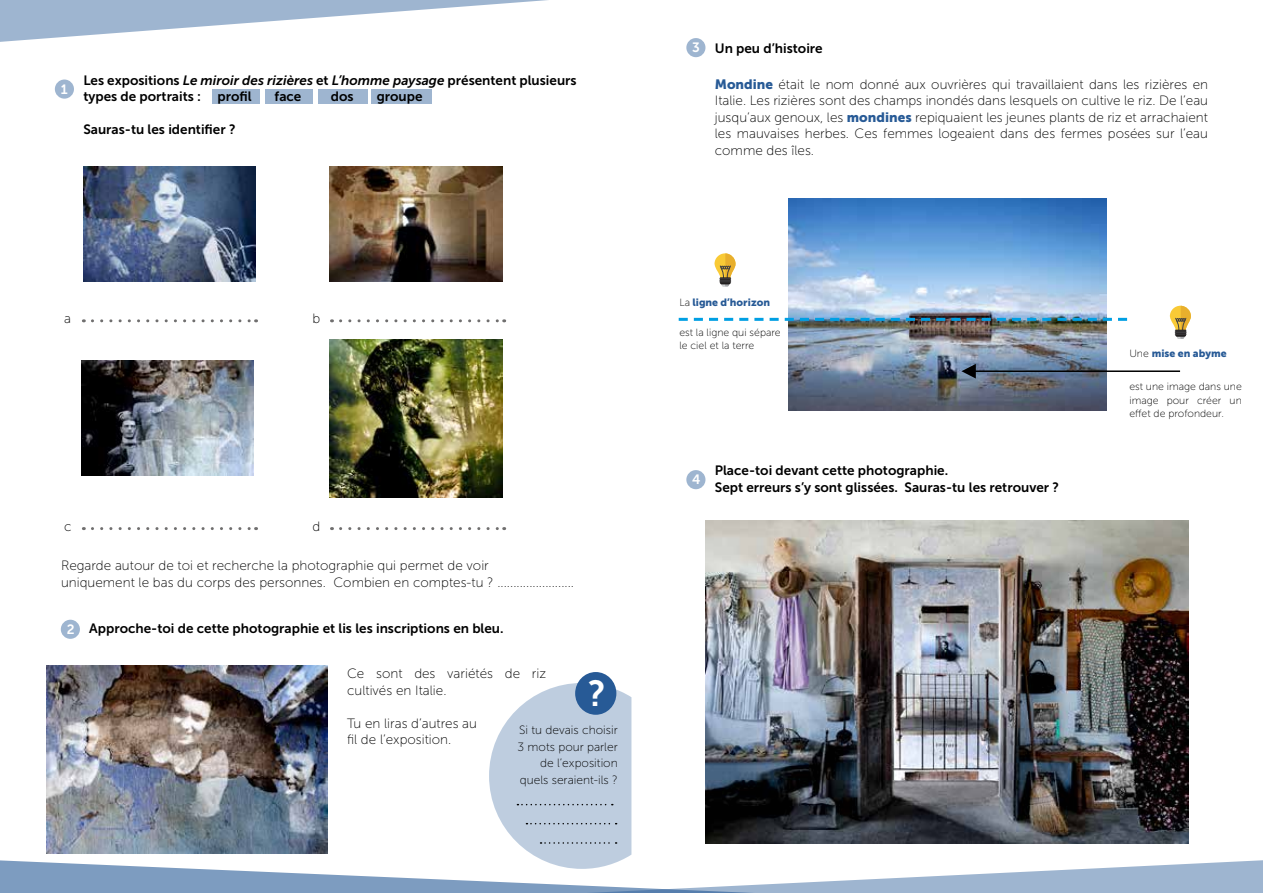
<style>
.page{position:relative;width:1263px;height:893px;background:#fff}
.page>*{position:absolute;margin:0;border:0;box-sizing:border-box;transform-origin:0 0}
.t1{font:36.15px "Museo Sans 700";color:#fff}
.t2{font:13.5px/16.5px "Museo Sans 100";color:#000}
.t3{font:13.5px/16.5px "Museo Sans 700";color:#000}
.t4{font:13.5px "Museo Sans 700";color:#fff}
.t5{font:12px/16.5px "Museo Sans 100";color:#000;text-align:right}
.t6{font:10.5px/13.5px "Museo Sans 100";color:#000}
.t7{font:10.5px "Museo Sans 900";color:#275a96}
.s1{font-style:italic}
.s2{font-family:"Museo Sans 900";color:#275a96}
.s3{font-family:"Museo Sans 100";color:#000}
</style>
<div class="page">
<div style="left:212px;top:90px;width:47px;height:14px;background:#9eb5d0"></div>
<div style="left:265px;top:90px;width:48px;height:14px;background:#9eb5d0"></div>
<div style="left:318px;top:90px;width:49px;height:14px;background:#9eb5d0"></div>
<div style="left:371px;top:90px;width:61px;height:14px;background:#9eb5d0"></div>
<svg style="left:0;top:0;width:704px;height:42px"></svg>
<div style="left:55px;top:80px;width:19px;height:19px;background:#9eb5d0;border-radius:50%"></div>
<div style="left:686px;top:38px;width:19px;height:19px;background:#9eb5d0;border-radius:50%"></div>
<div style="left:686px;top:470px;width:19px;height:19px;background:#9eb5d0;border-radius:50%"></div>
<div style="left:61px;top:620px;width:19px;height:19px;background:#9eb5d0;border-radius:50%"></div>
<img style="left:83px;top:167px;width:173px;height:114px">
<img style="left:81px;top:361px;width:173px;height:115px">
<img style="left:47px;top:666px;width:280px;height:17px">
<img style="left:705px;top:521px;width:483px;height:162px">
<img style="left:330px;top:167px;width:172px;height:114px">
<img style="left:330px;top:340px;width:172px;height:158px">
<img style="left:788px;top:198px;width:318px;height:212px">
<svg style="left:92px;top:319px;width:165px;height:3px"></svg>
<svg style="left:92px;top:527px;width:165px;height:3px"></svg>
<svg style="left:341px;top:319px;width:164px;height:3px"></svg>
<svg style="left:341px;top:527px;width:164px;height:3px"></svg>
<svg style="left:679px;top:318px;width:448px;height:3px"></svg>
<hr style="left:968px;top:370px;width:212px;height:2px;background:#000">
<svg style="left:961px;top:364px;width:15px;height:15px"></svg>
<svg style="left:1170px;top:306px;width:21px;height:33px"></svg>
<svg style="left:714px;top:253px;width:21px;height:33px"></svg>
<div style="left:575px;top:672px;width:41px;height:43px;background:#275a96;border-radius:50%"></div>
<img style="left:0;top:683px;width:1263px;height:210px">
<p class="t4" style="left:61px;top:82px;width:8px">1</p>
<p class="t3" style="left:83px;top:72px;width:495px">Les expositions <span class="s1">Le miroir des rizières</span> et <span class="s1">L’homme paysage</span> présentent plusieurs types de portraits : profil</p>
<p class="t3" style="left:275px;top:88px;width:28px">face</p>
<p class="t3" style="left:331px;top:88px;width:24px">dos</p>
<p class="t3" style="left:377px;top:88px;width:47px">groupe</p>
<p class="t3" style="left:83px;top:121px;width:154px">Sauras-tu les identifier ?</p>
<p class="t2" style="left:64px;top:310px;width:8px">a</p>
<p class="t2" style="left:313px;top:310px;width:9px">b</p>
<p class="t2" style="left:64px;top:518px;width:9px">c</p>
<p class="t2" style="left:313px;top:518px;width:9px">d</p>
<p class="t2" style="left:61px;top:557px;width:515px">Regarde autour de toi et recherche la photographie qui permet de voir<br>uniquement le bas du corps des personnes. Combien en comptes-tu ? ........................</p>
<p class="t4" style="left:67px;top:622px;width:9px">2</p>
<p class="t3" style="left:89px;top:620px;width:416px">Approche-toi de cette photographie et lis les inscriptions en bleu.</p>
<p class="t2" style="left:347px;top:666px;width:201px">Ce sont des variétés de riz cultivés en Italie.</p>
<p class="t2" style="left:347px;top:715px;width:131px">Tu en liras d’autres au fil de l’exposition.</p>
<h1 class="t1" style="left:588px;top:673px;width:19px">?</h1>
<p class="t5" style="left:518px;top:722px;width:102px">Si tu devais choisir<br>3 mots pour parler de l’exposition quels seraient-ils ?</p>
<p class="t4" style="left:692px;top:40px;width:9px">3</p>
<p class="t3" style="left:715px;top:40px;width:109px">Un peu d’histoire</p>
<p class="t2" style="left:715px;top:76px;width:495px;text-align:justify"><span class="s2">Mondine</span> était le nom donné aux ouvrières qui travaillaient dans les rizières en Italie. Les rizières sont des champs inondés dans lesquels on cultive le riz. De l’eau jusqu’aux genoux, les <span class="s2">mondines</span> repiquaient les jeunes plants de riz et arrachaient les mauvaises herbes. Ces femmes logeaient dans des fermes posées sur l’eau comme des îles.</p>
<p class="t7" style="left:679px;top:296px;width:92px"><span class="s3">La</span> ligne d’horizon</p>
<p class="t6" style="left:679px;top:326px;width:103px">est la ligne qui sépare le ciel et la terre</p>
<p class="t4" style="left:692px;top:472px;width:10px">4</p>
<p class="t3" style="left:715px;top:462px;width:346px">Place-toi devant cette photographie.<br>Sept erreurs s’y sont glissées. Sauras-tu les retrouver ?</p>
<p class="t7" style="left:1129px;top:348px;width:99px"><span class="s3">Une</span> mise en abyme</p>
<p class="t6" style="left:1129px;top:380px;width:114px;text-align:justify">est une image dans une image pour créer un effet de profondeur.</p>
</div>
